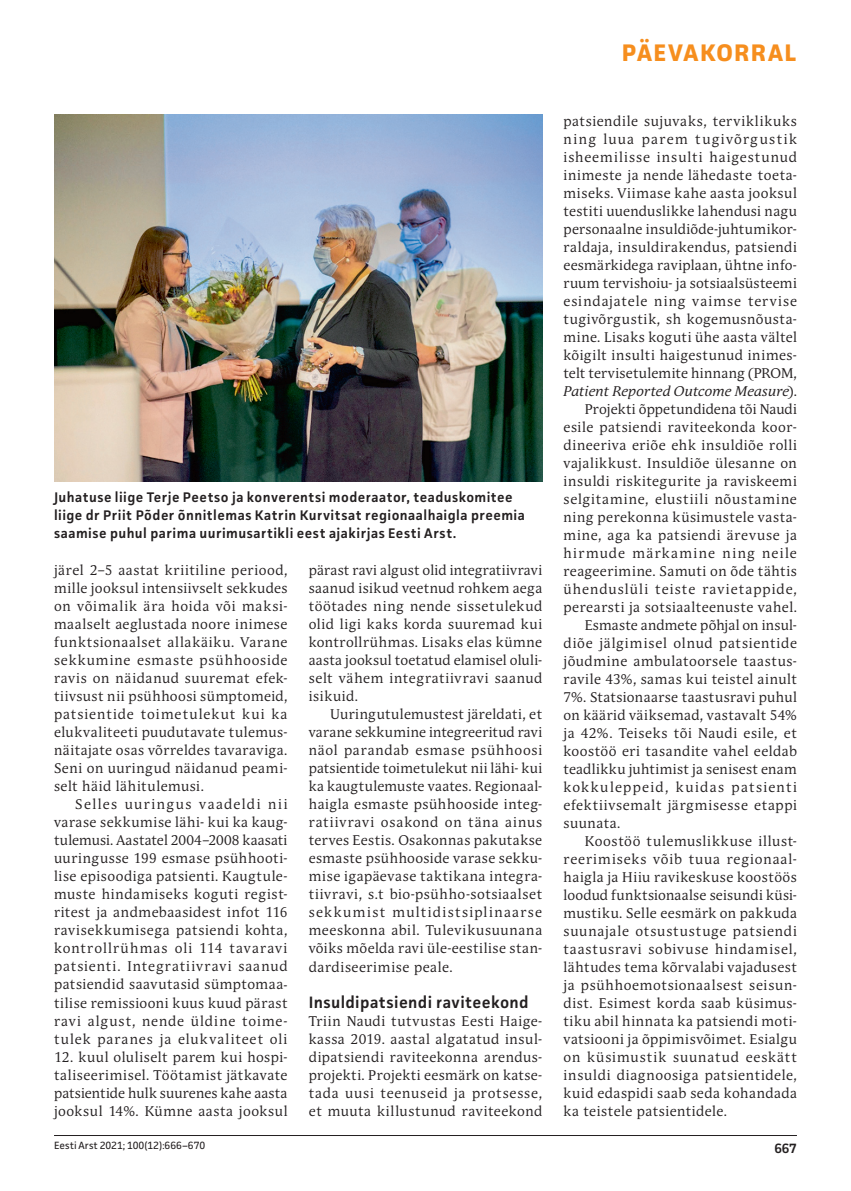
<style>
.page{position:relative;width:851px;height:1191px;background:#fff}
.page>*{position:absolute;margin:0;border:0;box-sizing:border-box;transform-origin:0 0}
.t1{font:700 24px "Facit";letter-spacing:.06em;color:#f68e1e}
.t2{font:600 16.5px "Facit";letter-spacing:.025em;color:#231f20}
.t3{font:13.95px/18px "Andulka Book Pro";letter-spacing:.045em;color:#231f20;text-align:justify}
.t4{font:600 13.95px/18px "Facit";letter-spacing:.03em;color:#231f20}
.t5{font:13.95px "Andulka Book Pro";letter-spacing:.07em;color:#231f20}
.t6{font:13.95px "Andulka Book Pro";letter-spacing:.02em;color:#231f20}
.t7{font:13.95px "Andulka Book Pro";letter-spacing:.025em;color:#231f20}
.t8{font:13.95px "Andulka Book Pro";letter-spacing:.01em;color:#231f20}
.t9{font:13.95px "Andulka Book Pro";letter-spacing:.075em;color:#231f20}
.t10{font:13.95px "Andulka Book Pro";letter-spacing:.1em;color:#231f20}
.t11{font:italic 13.95px "Andulka Book Pro";letter-spacing:.01em;color:#231f20}
.t12{font:13.95px "Andulka Book Pro";letter-spacing:.015em;color:#231f20}
.t13{font:13.95px "Andulka Book Pro";letter-spacing:.09em;color:#231f20}
.t14{font:600 13.5px "Facit";color:#231f20}
.t15{font:10.5px "Facit";color:#231f20}
.s1{font-style:normal}
</style>
<div class="page">
<hr style="left:54px;top:1135px;width:742px;height:1px;background:#231f20">
<img style="left:54px;top:115px;width:488px;height:366px">
<h1 class="t1" style="left:621px;top:38px;width:176px">PÄEVAKORRAL</h1>
<p class="t4" style="left:54px;top:488px;width:472px">Juhatuse liige Terje Peetso ja konverentsi moderaator, teaduskomitee liige dr Priit Põder õnnitlemas Katrin Kurvitsat regionaalhaigla preemia saamise puhul parima uurimusartikli eest ajakirjas Eesti Arst.</p>
<p class="t3" style="left:54px;top:561px;width:235px">järel 2–5 aastat kriitiline periood, mille jooksul intensiivselt sekkudes on võimalik ära hoida või maksi&shy;maalselt aeglustada noore inimese funktsionaalset allakäiku. Varane sekkumine esmaste psühhooside ravis on näidanud suuremat efek&shy;tiivsust nii psühhoosi sümptomeid, patsientide toimetulekut kui ka elukvaliteeti puudutavate tulemus&shy;näitajate osas võrreldes tavaraviga.<br>Seni on uuringud näidanud peami&shy;selt häid lähitulemusi.</p>
<p class="t3" style="left:54px;top:795px;width:235px;text-indent:21px">Selles uuringus vaadeldi nii varase sekkumise lähi- kui ka kaug&shy;tulemusi. Aastatel 2004–2008 kaasati uuringusse 199 esmase psühhooti&shy;lise episoodiga patsienti. Kaugtule&shy;muste hindamiseks koguti regist&shy;ritest ja andmebaasidest infot 116 ravisekkumisega patsiendi kohta, kontrollrühmas oli 114 tavaravi patsienti. Integratiivravi saanud patsiendid saavutasid sümptomaa&shy;tilise remissiooni kuus kuud pärast ravi algust, nende üldine toime&shy;tulek paranes ja elukvaliteet oli</p>
<p class="t3" style="left:54px;top:1047px;width:235px">12. kuul oluliselt parem kui hospi&shy;taliseerimisel. Töötamist jätkavate patsientide hulk suurenes kahe aasta jooksul 14%. Kümne aasta jooksul</p>
<p class="t15" style="left:54px;top:1139px;width:153px">Eesti Arst 2021; 100(12):666–670</p>
<p class="t3" style="left:309px;top:561px;width:235px">pärast ravi algust olid integratiivravi saanud isikud veetnud rohkem aega töötades ning nende sissetulekud olid ligi kaks korda suuremad kui kontrollrühmas. Lisaks elas kümne aasta jooksul toetatud elamisel oluli&shy;selt vähem integratiivravi saanud isikuid.</p>
<p class="t3" style="left:309px;top:705px;width:235px;text-indent:21px">Uuringutulemustest järeldati, et varane sekkumine integreeritud ravi näol parandab esmase psühhoosi patsientide toimetulekut nii lähi- kui ka kaugtulemuste vaates. Regionaal&shy;haigla esmaste psühhooside integ&shy;ratiivravi osakond on täna ainus terves Eestis. Osakonnas pakutakse esmaste psühhooside varase sekku&shy;mise igapäevase taktikana integra&shy;tiivravi, s.t bio-psühho-sotsiaalset sekkumist multidistsiplinaarse meeskonna abil. Tulevikusuunana võiks mõelda ravi üle-eestilise stan&shy;dardiseerimise peale.</p>
<p class="t2" style="left:309px;top:991px;width:221px">Insuldipatsiendi raviteekond</p>
<p class="t3" style="left:309px;top:1011px;width:235px">Triin Naudi tutvustas Eesti Haige&shy;kassa 2019. aastal algatatud insul&shy;dipatsiendi raviteekonna arendus&shy;projekti. Projekti eesmärk on katse&shy;tada uusi teenuseid ja protsesse, et muuta killustunud raviteekond</p>
<p class="t3" style="left:563px;top:112px;width:235px">patsiendile sujuvaks, terviklikuks</p>
<p class="t10" style="left:563px;top:131px;width:235px">ning luua parem tugivõrgustik</p>
<p class="t9" style="left:563px;top:149px;width:235px">isheemilisse insulti haigestunud</p>
<p class="t3" style="left:563px;top:166px;width:235px">inimeste ja nende lähedaste toeta-</p>
<p class="t3" style="left:563px;top:184px;width:235px">miseks. Viimase kahe aasta jooksul</p>
<p class="t6" style="left:563px;top:203px;width:235px">testiti uuenduslikke lahendusi nagu</p>
<p class="t7" style="left:563px;top:221px;width:235px">personaalne insuldiõde-juhtumikor-</p>
<p class="t3" style="left:563px;top:238px;width:235px">raldaja, insuldirakendus, patsiendi</p>
<p class="t7" style="left:563px;top:257px;width:235px">eesmärkidega raviplaan, ühtne info-</p>
<p class="t6" style="left:563px;top:275px;width:235px">ruum tervishoiu- ja sotsiaalsüsteemi</p>
<p class="t5" style="left:563px;top:293px;width:235px">esindajatele ning vaimse tervise</p>
<p class="t3" style="left:563px;top:310px;width:235px">tugivõrgustik, sh kogemusnõusta-</p>
<p class="t3" style="left:563px;top:328px;width:235px">mine. Lisaks koguti ühe aasta vältel</p>
<p class="t3" style="left:563px;top:346px;width:235px">kõigilt insulti haigestunud inimes-</p>
<p class="t8" style="left:563px;top:365px;width:235px">telt tervisetulemite hinnang (PROM,</p>
<p class="t11" style="left:563px;top:383px;width:235px">Patient Reported Outcome Measure<span class="s1">).</span></p>
<p class="t8" style="left:584px;top:401px;width:214px">Projekti õppetundidena tõi Naudi</p>
<p class="t3" style="left:563px;top:418px;width:235px">esile patsiendi raviteekonda koor-</p>
<p class="t3" style="left:563px;top:436px;width:235px">dineeriva eriõe ehk insuldiõe rolli</p>
<p class="t3" style="left:563px;top:454px;width:235px">vajalikkust. Insuldiõe ülesanne on</p>
<p class="t3" style="left:563px;top:472px;width:235px">insuldi riskitegurite ja raviskeemi</p>
<p class="t5" style="left:563px;top:491px;width:235px">selgitamine, elustiili nõustamine</p>
<p class="t3" style="left:563px;top:508px;width:235px">ning perekonna küsimustele vasta-</p>
<p class="t3" style="left:563px;top:526px;width:235px">mine, aga ka patsiendi ärevuse ja</p>
<p class="t10" style="left:563px;top:545px;width:235px">hirmude märkamine ning neile</p>
<p class="t3" style="left:563px;top:562px;width:235px">reageerimine. Samuti on õde tähtis</p>
<p class="t9" style="left:563px;top:581px;width:235px">ühenduslüli teiste ravietappide,</p>
<p class="t3" style="left:563px;top:598px;width:235px">perearsti ja sotsiaalteenuste vahel.</p>
<p class="t12" style="left:584px;top:616px;width:214px">Esmaste andmete põhjal on insul-</p>
<p class="t3" style="left:563px;top:634px;width:235px">diõe jälgimisel olnud patsientide</p>
<p class="t3" style="left:563px;top:652px;width:235px">jõudmine ambulatoorsele taastus-</p>
<p class="t3" style="left:563px;top:670px;width:235px">ravile 43%, samas kui teistel ainult</p>
<p class="t3" style="left:563px;top:688px;width:235px">7%. Statsionaarse taastusravi puhul</p>
<p class="t3" style="left:563px;top:706px;width:235px">on käärid väiksemad, vastavalt 54%</p>
<p class="t3" style="left:563px;top:724px;width:235px">ja 42%. Teiseks tõi Naudi esile, et</p>
<p class="t3" style="left:563px;top:742px;width:235px">koostöö eri tasandite vahel eeldab</p>
<p class="t7" style="left:563px;top:760px;width:235px">teadlikku juhtimist ja senisest enam</p>
<p class="t13" style="left:563px;top:778px;width:235px">kokkuleppeid, kuidas patsienti</p>
<p class="t3" style="left:563px;top:796px;width:235px">efektiivsemalt järgmisesse etappi</p>
<p class="t3" style="left:563px;top:814px;width:58px">suunata.</p>
<p class="t3" style="left:584px;top:832px;width:214px">Koostöö tulemuslikkuse illust-</p>
<p class="t5" style="left:563px;top:851px;width:235px">reerimiseks võib tuua regionaal-</p>
<p class="t3" style="left:563px;top:868px;width:235px">haigla ja Hiiu ravikeskuse koostöös</p>
<p class="t6" style="left:563px;top:887px;width:235px">loodud funktsionaalse seisundi küsi-</p>
<p class="t3" style="left:563px;top:904px;width:235px">mustiku. Selle eesmärk on pakkuda</p>
<p class="t3" style="left:563px;top:922px;width:235px">suunajale otsustustuge patsiendi</p>
<p class="t5" style="left:563px;top:941px;width:235px">taastusravi sobivuse hindamisel,</p>
<p class="t3" style="left:563px;top:958px;width:235px">lähtudes tema kõrvalabi vajadusest</p>
<p class="t3" style="left:563px;top:976px;width:235px">ja psühhoemotsionaalsest seisun-</p>
<p class="t3" style="left:563px;top:994px;width:235px">dist. Esimest korda saab küsimus-</p>
<p class="t3" style="left:563px;top:1012px;width:235px">tiku abil hinnata ka patsiendi moti-</p>
<p class="t3" style="left:563px;top:1030px;width:235px">vatsiooni ja õppimisvõimet. Esialgu</p>
<p class="t5" style="left:563px;top:1049px;width:235px">on küsimustik suunatud eeskätt</p>
<p class="t3" style="left:563px;top:1066px;width:235px">insuldi diagnoosiga patsientidele,</p>
<p class="t3" style="left:563px;top:1084px;width:235px">kuid edaspidi saab seda kohandada</p>
<p class="t3" style="left:563px;top:1102px;width:165px">ka teistele patsientidele.</p>
<p class="t14" style="left:774px;top:1139px;width:24px">667</p>
</div>
